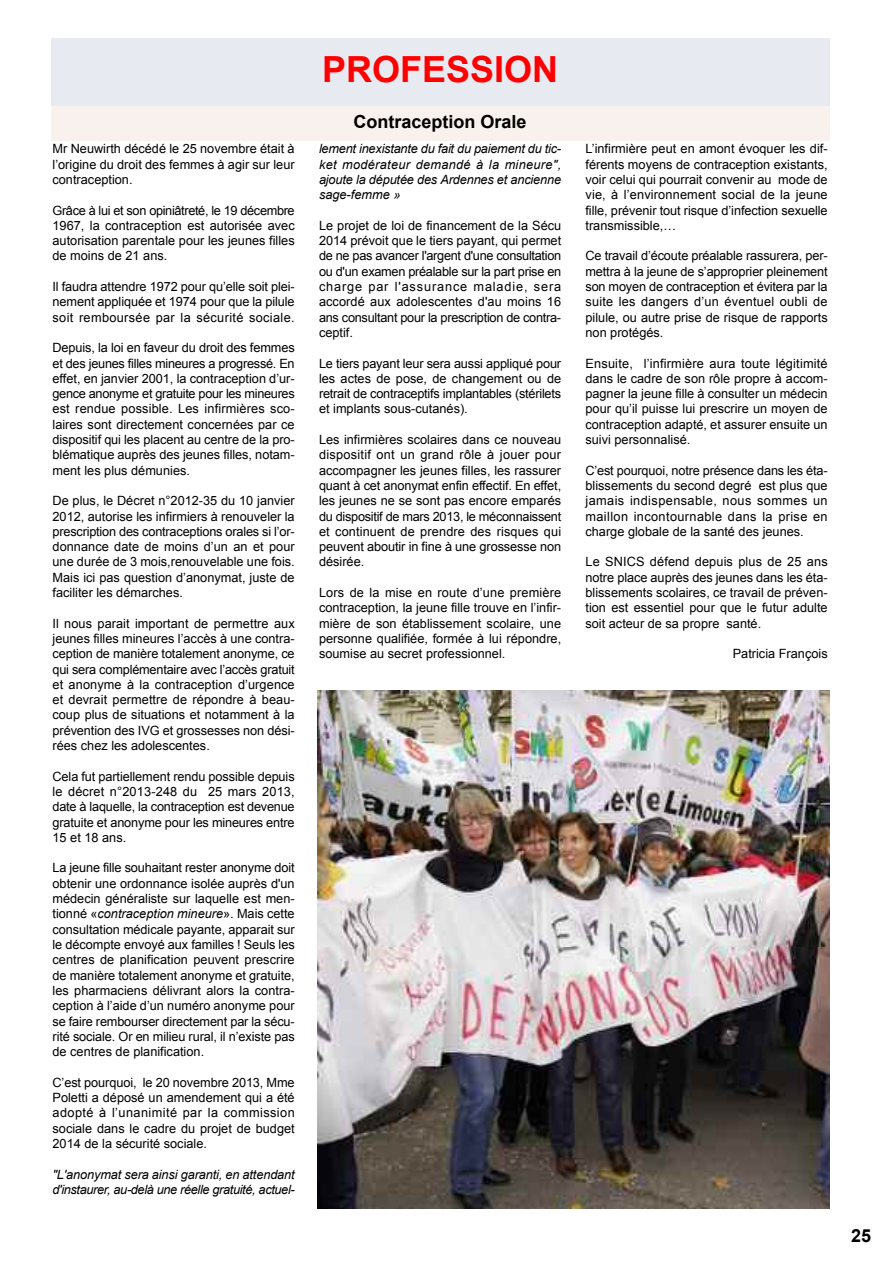
<style>
.page{position:relative;width:893px;height:1263px;background:#fff}
.page>*{position:absolute;margin:0;border:0;box-sizing:border-box;transform-origin:0 0}
.t1{font:700 36px "Arial";color:#f00}
.t2{font:700 18px "Arial";color:#000}
.t3{font:12.75px/15.3px "Arial";color:#000;text-align:justify}
.t4{font:italic 12.75px/15.3px "Arial";letter-spacing:-.01em;color:#000}
.s1{font-style:italic}
</style>
<div class="page">
<div style="left:51px;top:38px;width:778px;height:68px;background:#e8eaf2"></div>
<div style="left:51px;top:106px;width:778px;height:34px;background:#f8f1ed"></div>
<img style="left:317px;top:690px;width:512px;height:518px">
<p class="t3" style="left:53px;top:141px;width:244px">Mr Neuwirth décédé le 25 novembre était à l’origine du droit des femmes à agir sur leur contraception.</p>
<p class="t3" style="left:53px;top:202px;width:244px">Grâce à lui et son opiniâtreté, le 19 décembre 1967, la contraception est autorisée avec autorisation parentale pour les jeunes filles de moins de 21 ans.</p>
<p class="t3" style="left:53px;top:279px;width:244px">Il faudra attendre 1972 pour qu’elle soit plei&shy;nement appliquée et 1974 pour que la pilule soit remboursée par la sécurité sociale.</p>
<p class="t3" style="left:53px;top:340px;width:244px">Depuis, la loi en faveur du droit des femmes et des jeunes filles mineures a progressé. En effet, en janvier 2001, la contraception d’ur&shy;gence anonyme et gratuite pour les mineures est rendue possible. Les infirmières sco&shy;laires sont directement concernées par ce dispositif qui les placent au centre de la pro&shy;blématique auprès des jeunes filles, notam&shy;ment les plus démunies.</p>
<p class="t3" style="left:53px;top:493px;width:244px">De plus, le Décret n°2012-35 du 10 janvier 2012, autorise les infirmiers à renouveler la prescription des contraceptions orales si l’or&shy;donnance date de moins d’un an et pour une durée de 3 mois,renouvelable une fois.<br>Mais ici pas question d’anonymat, juste de faciliter les démarches.</p>
<p class="t3" style="left:53px;top:616px;width:244px">Il nous parait important de permettre aux jeunes filles mineures l’accès à une contra&shy;ception de manière totalement anonyme, ce qui sera complémentaire avec l’accès gratuit et anonyme à la contraception d’urgence et devrait permettre de répondre à beau&shy;coup plus de situations et notamment à la prévention des IVG et grossesses non dési&shy;rées chez les adolescentes.</p>
<p class="t3" style="left:53px;top:769px;width:244px">Cela fut partiellement rendu possible depuis le décret n°2013-248 du 25 mars 2013, date à laquelle, la contraception est devenue gratuite et anonyme pour les mineures entre 15 et 18 ans.</p>
<p class="t3" style="left:53px;top:860px;width:244px">La jeune fille souhaitant rester anonyme doit obtenir une ordonnance isolée auprès d'un médecin généraliste sur laquelle est men&shy;tionné «<span class="s1">contraception mineure</span>». Mais cette consultation médicale payante, apparait sur le décompte envoyé aux familles ! Seuls les centres de planification peuvent prescrire de manière totalement anonyme et gratuite, les pharmaciens délivrant alors la contra&shy;ception à l’aide d’un numéro anonyme pour se faire rembourser directement par la sécu&shy;rité sociale. Or en milieu rural, il n’existe pas de centres de planification.</p>
<p class="t3" style="left:53px;top:1075px;width:244px">C’est pourquoi, le 20 novembre 2013, Mme Poletti a déposé un amendement qui a été adopté à l’unanimité par la commission sociale dans le cadre du projet de budget 2014 de la sécurité sociale.</p>
<p class="t4" style="left:53px;top:1166px;width:244px">"L'anonymat sera ainsi garanti, en attendant d'instaurer, au-delà une réelle gratuité, actuel-</p>
<h1 class="t1" style="left:322px;top:49px;width:238px">PROFESSION</h1>
<h2 class="t2" style="left:354px;top:112px;width:175px">Contraception Orale</h2>
<p class="t4" style="left:319px;top:141px;width:244px;text-align:justify">lement inexistante du fait du paiement du tic&shy;ket modérateur demandé à la mineure", ajoute la députée des Ardennes et ancienne sage-femme »</p>
<p class="t3" style="left:319px;top:218px;width:244px">Le projet de loi de financement de la Sécu 2014 prévoit que le tiers payant, qui permet de ne pas avancer l'argent d'une consultation ou d'un examen préalable sur la part prise en charge par l'assurance maladie, sera accordé aux adolescentes d'au moins 16 ans consultant pour la prescription de contra&shy;ceptif.</p>
<p class="t3" style="left:319px;top:355px;width:244px">Le tiers payant leur sera aussi appliqué pour les actes de pose, de changement ou de retrait de contraceptifs implantables (stérilets et implants sous-cutanés).</p>
<p class="t3" style="left:319px;top:432px;width:244px">Les infirmières scolaires dans ce nouveau dispositif ont un grand rôle à jouer pour accompagner les jeunes filles, les rassurer quant à cet anonymat enfin effectif. En effet, les jeunes ne se sont pas encore emparés du dispositif de mars 2013, le méconnaissent et continuent de prendre des risques qui peuvent aboutir in fine à une grossesse non désirée.</p>
<p class="t3" style="left:319px;top:585px;width:244px">Lors de la mise en route d’une première contraception, la jeune fille trouve en l’infir&shy;mière de son établissement scolaire, une personne qualifiée, formée à lui répondre, soumise au secret professionnel.</p>
<p class="t3" style="left:585px;top:141px;width:244px">L’infirmière peut en amont évoquer les dif&shy;férents moyens de contraception existants, voir celui qui pourrait convenir au mode de vie, à l’environnement social de la jeune fille, prévenir tout risque d’infection sexuelle transmissible,…</p>
<p class="t3" style="left:585px;top:248px;width:244px">Ce travail d’écoute préalable rassurera, per&shy;mettra à la jeune de s’approprier pleinement son moyen de contraception et évitera par la suite les dangers d’un éventuel oubli de pilule, ou autre prise de risque de rapports non protégés.</p>
<p class="t3" style="left:585px;top:355px;width:244px">Ensuite, l’infirmière aura toute légitimité dans le cadre de son rôle propre à accom&shy;pagner la jeune fille à consulter un médecin pour qu’il puisse lui prescrire un moyen de contraception adapté, et assurer ensuite un suivi personnalisé.</p>
<p class="t3" style="left:585px;top:463px;width:244px">C’est pourquoi, notre présence dans les éta&shy;blissements du second degré est plus que jamais indispensable, nous sommes un maillon incontournable dans la prise en charge globale de la santé des jeunes.</p>
<p class="t3" style="left:585px;top:554px;width:244px">Le SNICS défend depuis plus de 25 ans notre place auprès des jeunes dans les éta&shy;blissements scolaires, ce travail de préven&shy;tion est essentiel pour que le futur adulte soit acteur de sa propre santé.</p>
<p class="t3" style="left:733px;top:646px;width:96px">Patricia François</p>
<h2 class="t2" style="left:851px;top:1226px;width:22px">25</h2>
</div>
